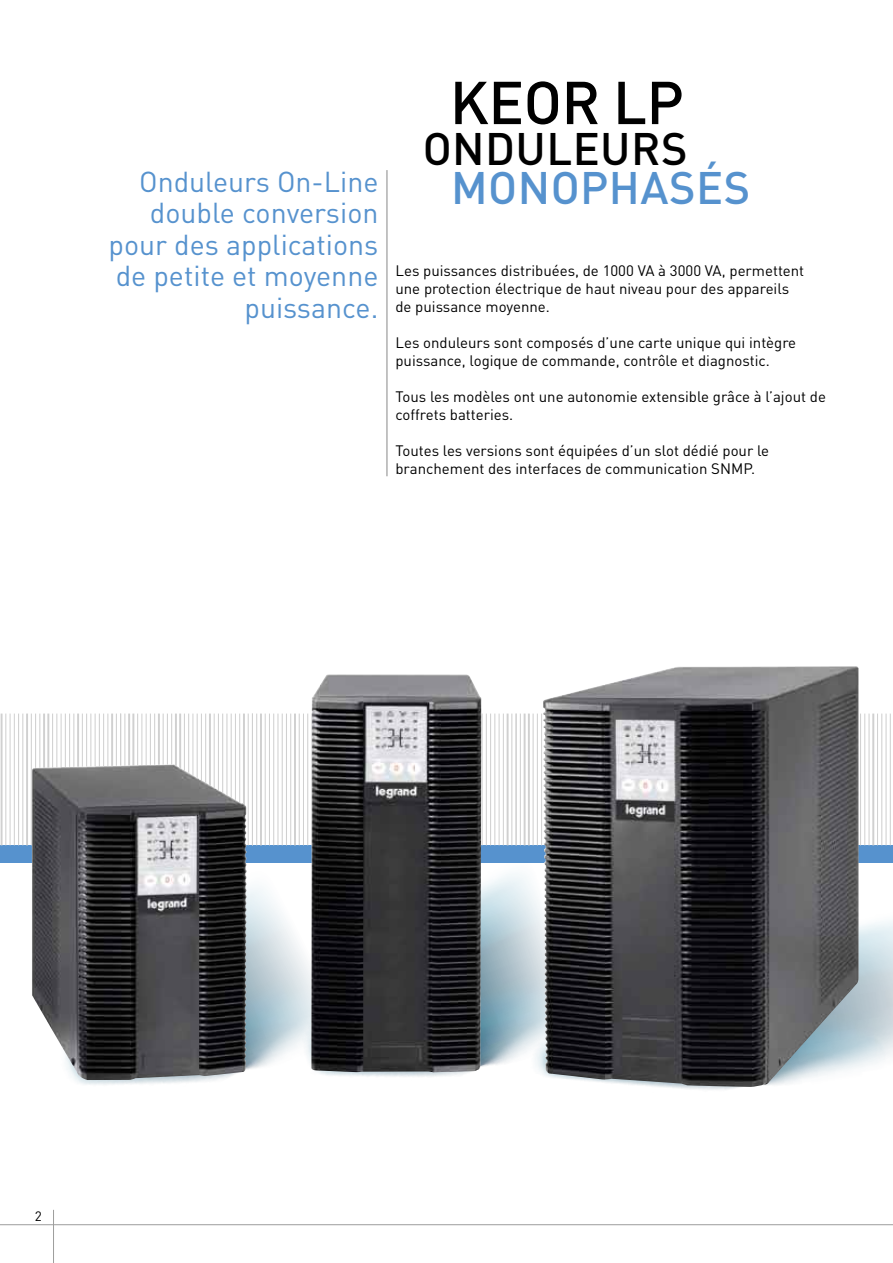
<style>
.page{position:relative;width:893px;height:1263px;background:#fff}
.page>*{position:absolute;margin:0;border:0;box-sizing:border-box;transform-origin:0 0}
.t1{font:500 59.55px "DIN Pro";letter-spacing:-.01em;color:#000}
.t2{font:500 45px "DIN Pro";letter-spacing:.01em;color:#5692ce}
.t3{font:500 45px "DIN Pro";letter-spacing:.01em;color:#000}
.t4{font:28.5px/31.5px "DIN Pro";color:#5692ce;text-align:right}
.t5{font:15px/18px "DIN Pro";color:#000}
.t6{font:13.5px "DIN Pro";color:#000}
</style>
<div class="page">
<hr style="left:0;top:1224px;width:893px;height:1px;background:#9d9d9c">
<hr style="left:387px;top:170px;width:1px;height:306px;background:#878787">
<hr style="left:890px;top:713px;width:1px;height:132px;background:#d0d0d0">
<hr style="left:885px;top:713px;width:2px;height:132px;background:#d0d0d0">
<hr style="left:881px;top:713px;width:1px;height:132px;background:#d0d0d0">
<hr style="left:877px;top:713px;width:1px;height:132px;background:#d0d0d0">
<hr style="left:872px;top:713px;width:2px;height:132px;background:#d0d0d0">
<hr style="left:868px;top:713px;width:2px;height:132px;background:#d0d0d0">
<hr style="left:864px;top:713px;width:1px;height:132px;background:#d0d0d0">
<img style="left:0;top:713px;width:159px;height:550px">
<img style="left:668px;top:748px;width:225px;height:342px">
<img style="left:32px;top:666px;width:827px;height:421px">
<h1 class="t1" style="left:450px;top:62px;width:236px">KEOR LP</h1>
<h2 class="t3" style="left:423px;top:118px;width:262px">ONDULEURS</h2>
<h3 class="t4" style="left:139px;top:165px;width:241px">Onduleurs On‑Line</h3>
<h2 class="t2" style="left:451px;top:157px;width:67px">MONO</h2>
<h2 class="t2" style="left:580px;top:157px;width:167px">PHASÉS</h2>
<h3 class="t4" style="left:109px;top:196px;width:271px">double conversion pour des applications de petite et moyenne puissance.</h3>
<p class="t5" style="left:395px;top:260px;width:410px">Les puissances distribuées, de 1000 VA à 3000 VA, permettent une protection électrique de haut niveau pour des appareils de puissance moyenne.</p>
<p class="t5" style="left:395px;top:332px;width:402px">Les onduleurs sont composés d’une carte unique qui intègre puissance, logique de commande, contrôle et diagnostic.</p>
<p class="t5" style="left:395px;top:386px;width:432px">Tous les modèles ont une autonomie extensible grâce à l’ajout de coffrets batteries.</p>
<p class="t5" style="left:395px;top:440px;width:375px">Toutes les versions sont équipées d’un slot dédié pour le branchement des interfaces de communication SNMP</p>
<p class="t5" style="left:751px;top:458px;width:6px">.</p>
<p class="t6" style="left:35px;top:1206px;width:9px">2</p>
</div>
